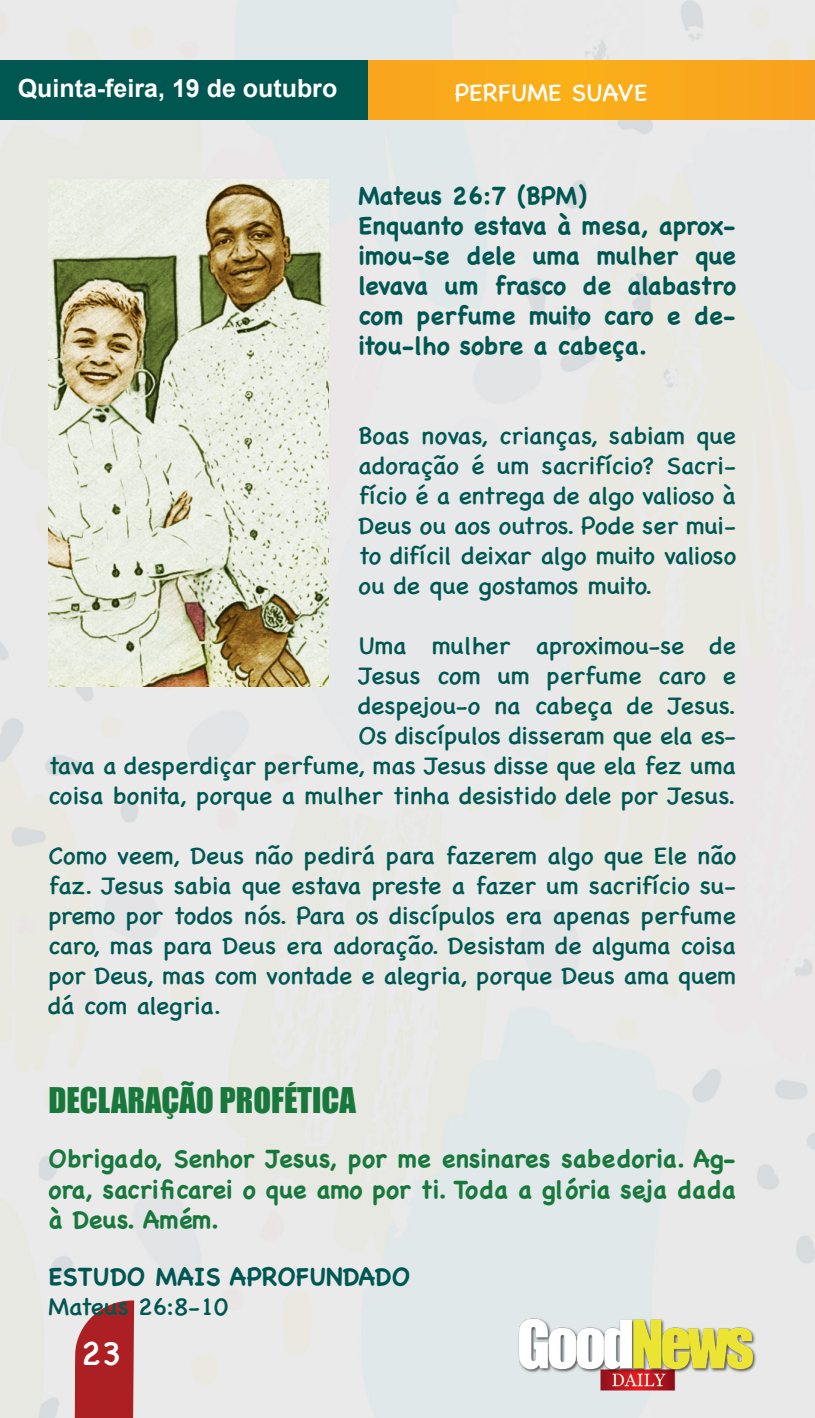
<style>
.page{position:relative;width:815px;height:1418px;background:#fff}
.page>*{position:absolute;margin:0;border:0;box-sizing:border-box;transform-origin:0 0}
.t1{font:35px "Chalkboard SE";color:#fff}
.t2{font:32.5px "Impact";color:#18783c}
.t3{font:25px/30px "Chalkboard SE";color:#005752;text-align:justify}
.t4{font:700 25px/30px "Chalkboard SE";color:#005752;text-align:justify}
.t5{font:700 25px/30px "Chalkboard SE";color:#18783c;text-align:justify}
.t6{font:700 25px "Arial";color:#fff}
.t7{font:25px "Chalkboard SE";color:#fff}
</style>
<div class="page">
<img style="left:0;top:0;width:815px;height:1417px">
<div style="left:139px;top:60px;width:676px;height:60px;background:#faa91c"></div>
<div style="left:0;top:60px;width:368px;height:60px;background:#005752"></div>
<svg style="left:73px;top:1300px;width:61px;height:117px;background:#b43b3e"></svg>
<img style="left:516px;top:1316px;width:243px;height:76px">
<img style="left:48px;top:179px;width:280px;height:508px">
<p class="t6" style="left:18px;top:71px;width:321px">Quinta-feira, 19 de outubro</p>
<p class="t7" style="left:455px;top:70px;width:194px">PERFUME SUAVE</p>
<p class="t4" style="left:358px;top:180px;width:230px">Mateus 26:7 (BPM)</p>
<p class="t4" style="left:358px;top:210px;width:379px">Enquanto estava à mesa, aprox&shy;imou-se dele uma mulher que levava um frasco de alabastro com perfume muito caro e de&shy;itou-lho sobre a cabeça.</p>
<p class="t3" style="left:358px;top:419px;width:379px">Boas novas, crianças, sabiam que adoração é um sacrifício? Sacri&shy;fício é a entrega de algo valioso à Deus ou aos outros. Pode ser mui&shy;to difícil deixar algo muito valioso ou de que gostamos muito.</p>
<p class="t3" style="left:48px;top:629px;width:689px;text-align:right">Uma mulher aproximou-se de<br>Jesus com um perfume caro e<br>despejou-o na cabeça de Jesus.<br>Os discípulos disseram que ela es-<br>tava a desperdiçar perfume, mas Jesus disse que ela fez uma coisa bonita, porque a mulher tinha desistido dele por Jesus.</p>
<p class="t3" style="left:48px;top:839px;width:689px">Como veem, Deus não pedirá para fazerem algo que Ele não faz. Jesus sabia que estava preste a fazer um sacrifício su&shy;premo por todos nós. Para os discípulos era apenas perfume caro, mas para Deus era adoração. Desistam de alguma coisa por Deus, mas com vontade e alegria, porque Deus ama quem dá com alegria.</p>
<p class="t2" style="left:48px;top:1075px;width:309px">DECLARAÇÃO PROFÉTICA</p>
<p class="t5" style="left:48px;top:1143px;width:689px">Obrigado, Senhor Jesus, por me ensinares sabedoria. Ag&shy;ora, sacrificarei o que amo por ti. Toda a glória seja dada à Deus. Amém.</p>
<p class="t4" style="left:48px;top:1260px;width:364px">ESTUDO MAIS APROFUNDADO</p>
<p class="t3" style="left:48px;top:1289px;width:182px">Mateus 26:8-10</p>
<h1 class="t1" style="left:82px;top:1322px;width:41px">23</h1>
</div>
